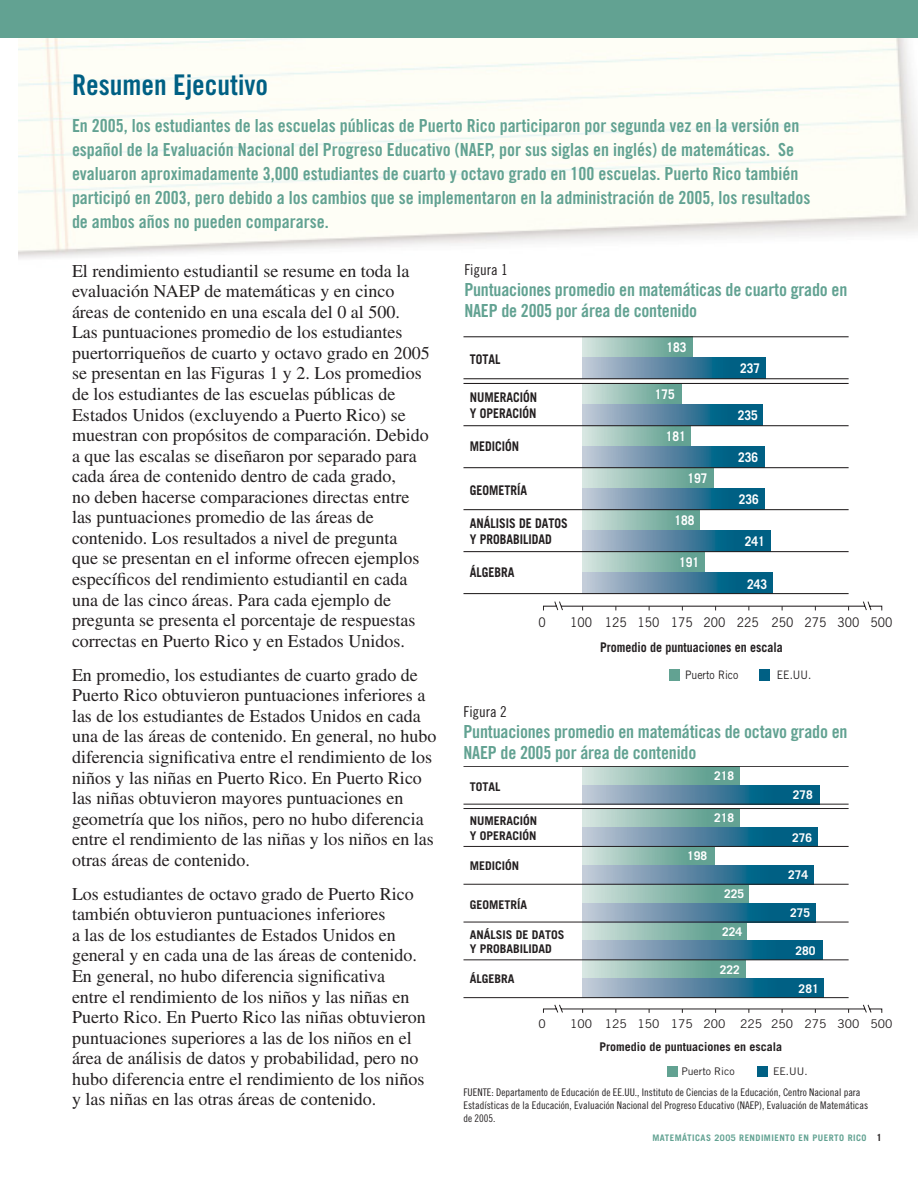
<style>
.page{position:relative;width:918px;height:1188px;background:#fff}
.page>*{position:absolute;margin:0;border:0;box-sizing:border-box;transform-origin:0 0}
.t1{font:28.5px "Trade Gothic Bold Cond Twenty";color:#006084}
.t2{font:18px/20.5px "Times LT Std";color:#231f20}
.t3{font:18px/24px "Trade Gothic Bold Cond Twenty";color:#62a292}
.t4{font:15px "Trade Gothic Cond Eighteen";color:#231f20}
.t5{font:700 13.35px/16px "Trade Gothic LT Std";color:#231f20;scale:.9 1}
.t6{font:700 13.35px "Trade Gothic LT Std";color:#fff;scale:.9 1}
.t7{font:13.35px "Trade Gothic LT Std";color:#231f20;scale:.9 1}
.t8{font:700 12px/14.4px "Trade Gothic LT Std";color:#231f20}
.t9{font:700 12px "Trade Gothic LT Std";color:#fff}
.t10{font:12px "Trade Gothic LT Std";color:#231f20}
.t11{font:11.7px "Trade Gothic LT Std";color:#231f20;scale:.9 1}
.t12{font:10.5px/12.6px "Trade Gothic Cond Eighteen";color:#231f20}
.t13{font:10.5px "Trade Gothic LT Std";color:#231f20}
.t14{font:700 9px "Trade Gothic LT Std";letter-spacing:.05em;color:#62a292}
.s1{font-size:9.75px;color:#231f20}
</style>
<div class="page">
<img style="left:18px;top:37px;width:900px;height:356px">
<div style="left:583px;top:552px;width:121px;height:21px;background:linear-gradient(to right,#d3e3de,#549988)"></div>
<svg style="left:583px;top:573px;width:190px;height:20px;background:#5187a3"></svg>
<div style="left:583px;top:510px;width:116px;height:21px;background:linear-gradient(to right,#d3e3de,#559a89)"></div>
<svg style="left:583px;top:531px;width:187px;height:20px;background:#5086a3"></svg>
<div style="left:583px;top:468px;width:130px;height:21px;background:linear-gradient(to right,#d3e3de,#559a89)"></div>
<svg style="left:583px;top:489px;width:181px;height:20px;background:#5187a3"></svg>
<div style="left:583px;top:426px;width:108px;height:21px;background:linear-gradient(to right,#d4e4de,#559a89)"></div>
<svg style="left:583px;top:447px;width:181px;height:20px;background:#5187a3"></svg>
<div style="left:583px;top:384px;width:99px;height:21px;background:linear-gradient(to right,#d5e4df,#549988)"></div>
<svg style="left:583px;top:405px;width:180px;height:20px;background:#5086a3"></svg>
<div style="left:583px;top:337px;width:110px;height:21px;background:linear-gradient(to right,#d3e3de,#559a89)"></div>
<svg style="left:583px;top:358px;width:183px;height:20px;background:#5086a3"></svg>
<svg style="left:543px;top:601px;width:340px;height:10px"></svg>
<hr style="left:463px;top:337px;width:386px;height:1px;background:#231f20">
<hr style="left:463px;top:378px;width:386px;height:1px;background:#231f20">
<hr style="left:463px;top:383px;width:386px;height:1px;background:#231f20">
<hr style="left:463px;top:425px;width:386px;height:1px;background:#231f20">
<hr style="left:463px;top:467px;width:386px;height:1px;background:#231f20">
<hr style="left:463px;top:509px;width:386px;height:1px;background:#231f20">
<hr style="left:463px;top:551px;width:386px;height:1px;background:#231f20">
<hr style="left:463px;top:593px;width:386px;height:1px;background:#231f20">
<div style="left:669px;top:669px;width:11px;height:11px;background:#62a292"></div>
<div style="left:759px;top:669px;width:10px;height:11px;background:#006084"></div>
<div style="left:0;top:0;width:918px;height:37px;background:#62a292"></div>
<svg style="left:583px;top:961px;width:162px;height:18px;background:#8ebab0"></svg>
<svg style="left:583px;top:979px;width:240px;height:18px;background:#5187a3"></svg>
<svg style="left:583px;top:923px;width:164px;height:18px;background:#8eb9b0"></svg>
<svg style="left:583px;top:941px;width:239px;height:19px;background:#4f839e"></svg>
<svg style="left:583px;top:885px;width:166px;height:18px;background:#90bcb0"></svg>
<svg style="left:583px;top:903px;width:233px;height:19px;background:#4f84a0"></svg>
<svg style="left:583px;top:847px;width:131px;height:18px;background:#90bcb1"></svg>
<svg style="left:583px;top:865px;width:230px;height:19px;background:#5085a1"></svg>
<svg style="left:583px;top:809px;width:157px;height:19px;background:#8fbab0"></svg>
<svg style="left:583px;top:828px;width:234px;height:18px;background:#5086a2"></svg>
<svg style="left:583px;top:767px;width:157px;height:18px;background:#8fbcb0"></svg>
<svg style="left:583px;top:785px;width:236px;height:19px;background:#4f84a0"></svg>
<svg style="left:543px;top:1004px;width:340px;height:9px"></svg>
<hr style="left:464px;top:766px;width:385px;height:1px;background:#231f20">
<hr style="left:464px;top:804px;width:385px;height:1px;background:#231f20">
<hr style="left:464px;top:808px;width:385px;height:1px;background:#231f20">
<hr style="left:464px;top:846px;width:385px;height:1px;background:#231f20">
<hr style="left:464px;top:884px;width:385px;height:1px;background:#231f20">
<hr style="left:464px;top:922px;width:385px;height:1px;background:#231f20">
<hr style="left:464px;top:960px;width:385px;height:1px;background:#231f20">
<hr style="left:464px;top:997px;width:385px;height:1px;background:#231f20">
<div style="left:667px;top:1067px;width:10px;height:10px;background:#62a292"></div>
<div style="left:757px;top:1067px;width:10px;height:10px;background:#006084"></div>
<h1 class="t1" style="left:72px;top:74px;width:198px">Resumen Ejecutivo</h1>
<p class="t3" style="left:72px;top:115px;width:740px">En 2005, los estudiantes de las escuelas públicas de Puerto Rico participaron por segunda vez en la versión en español de la Evaluación Nacional del Progreso Educativo (NAEP, por sus siglas en inglés) de matemáticas. Se evaluaron aproximadamente 3,000 estudiantes de cuarto y octavo grado en 100 escuelas. Puerto Rico también participó en 2003, pero debido a los cambios que se implementaron en la administración de 2005, los resultados de ambos años no pueden compararse.</p>
<p class="t2" style="left:72px;top:262px;width:359px">El rendimiento estudiantil se resume en toda la evaluación NAEP de matemáticas y en cinco áreas de contenido en una escala del 0 al 500.<br>Las puntuaciones promedio de los estudiantes puertorriqueños de cuarto y octavo grado en 2005 se presentan en las Figuras 1 y 2. Los promedios de los estudiantes de las escuelas públicas de Estados Unidos (excluyendo a Puerto Rico) se muestran con propósitos de comparación. Debido a que las escalas se diseñaron por separado para cada área de contenido dentro de cada grado,<br>no deben hacerse comparaciones directas entre las puntuaciones promedio de las áreas de contenido. Los resultados a nivel de pregunta<br>que se presentan en el informe ofrecen ejemplos específicos del rendimiento estudiantil en cada una de las cinco áreas. Para cada ejemplo de pregunta se presenta el porcentaje de respuestas correctas en Puerto Rico y en Estados Unidos.</p>
<p class="t2" style="left:72px;top:666px;width:366px">En promedio, los estudiantes de cuarto grado de Puerto Rico obtuvieron puntuaciones inferiores a las de los estudiantes de Estados Unidos en cada una de las áreas de contenido. En general, no hubo diferencia significativa entre el rendimiento de los niños y las niñas en Puerto Rico. En Puerto Rico las niñas obtuvieron mayores puntuaciones en geometría que los niños, pero no hubo diferencia entre el rendimiento de las niñas y los niños en las otras áreas de contenido.</p>
<p class="t2" style="left:72px;top:885px;width:355px">Los estudiantes de octavo grado de Puerto Rico también obtuvieron puntuaciones inferiores<br>a las de los estudiantes de Estados Unidos en general y en cada una de las áreas de contenido.<br>En general, no hubo diferencia significativa<br>entre el rendimiento de los niños y las niñas en Puerto Rico. En Puerto Rico las niñas obtuvieron puntuaciones superiores a las de los niños en el área de análisis de datos y probabilidad, pero no hubo diferencia entre el rendimiento de los niños y las niñas en las otras áreas de contenido.</p>
<p class="t4" style="left:464px;top:264px;width:45px">Figura 1</p>
<p class="t3" style="left:464px;top:281px;width:385px;line-height:21px">Puntuaciones promedio en matemáticas de cuarto grado en<br>NAEP de 2005 por área de contenido</p>
<p class="t5" style="left:470px;top:353px;width:36px">TOTAL</p>
<p class="t5" style="left:470px;top:391px;width:76px">NUMERACIÓN<br>Y OPERACIÓN</p>
<p class="t5" style="left:470px;top:440px;width:56px">MEDICIÓN</p>
<p class="t5" style="left:470px;top:484px;width:65px">GEOMETRÍA</p>
<p class="t5" style="left:470px;top:517px;width:110px">ANÁLISIS DE DATOS<br>Y PROBABILIDAD</p>
<p class="t5" style="left:470px;top:566px;width:51px">ÁLGEBRA</p>
<p class="t6" style="left:667px;top:342px;width:24px">183</p>
<p class="t6" style="left:655px;top:390px;width:24px">175</p>
<p class="t6" style="left:666px;top:431px;width:24px">181</p>
<p class="t6" style="left:688px;top:473px;width:24px">197</p>
<p class="t6" style="left:675px;top:515px;width:24px">188</p>
<p class="t6" style="left:679px;top:558px;width:24px">191</p>
<p class="t6" style="left:740px;top:364px;width:24px">237</p>
<p class="t6" style="left:738px;top:411px;width:24px">235</p>
<p class="t6" style="left:738px;top:453px;width:24px">236</p>
<p class="t6" style="left:739px;top:495px;width:24px">236</p>
<p class="t6" style="left:745px;top:537px;width:24px">241</p>
<p class="t6" style="left:747px;top:579px;width:24px">243</p>
<p class="t7" style="left:538px;top:618px;width:10px">0</p>
<p class="t7" style="left:570px;top:618px;width:360px">100 125 150 175 200 225 250 275 300 500</p>
<p class="t5" style="left:600px;top:640px;width:204px">Promedio de puntuaciones en escala</p>
<p class="t11" style="left:685px;top:670px;width:61px">Puerto Rico</p>
<p class="t11" style="left:777px;top:670px;width:40px">EE.UU.</p>
<p class="t4" style="left:464px;top:706px;width:45px">Figura 2</p>
<p class="t3" style="left:464px;top:722px;width:386px;line-height:21px">Puntuaciones promedio en matemáticas de octavo grado en<br>NAEP de 2005 por área de contenido</p>
<p class="t9" style="left:714px;top:771px;width:22px">218</p>
<p class="t8" style="left:470px;top:781px;width:32px">TOTAL</p>
<p class="t8" style="left:470px;top:815px;width:69px">NUMERACIÓN<br>Y OPERACIÓN</p>
<p class="t8" style="left:470px;top:860px;width:51px">MEDICIÓN</p>
<p class="t8" style="left:470px;top:899px;width:59px">GEOMETRÍA</p>
<p class="t8" style="left:470px;top:929px;width:96px">ANÁLSIS DE DATOS<br>Y PROBABILIDAD</p>
<p class="t8" style="left:470px;top:973px;width:46px">ÁLGEBRA</p>
<p class="t10" style="left:538px;top:1019px;width:9px">0</p>
<p class="t10" style="left:570px;top:1019px;width:324px">100 125 150 175 200 225 250 275 300 500</p>
<p class="t13" style="left:681px;top:1068px;width:55px">Puerto Rico</p>
<p class="t13" style="left:773px;top:1068px;width:36px">EE.UU.</p>
<p class="t9" style="left:793px;top:791px;width:22px">278</p>
<p class="t9" style="left:714px;top:814px;width:22px">218</p>
<p class="t9" style="left:792px;top:833px;width:22px">276</p>
<p class="t9" style="left:687px;top:851px;width:22px">198</p>
<p class="t9" style="left:788px;top:871px;width:22px">274</p>
<p class="t9" style="left:724px;top:889px;width:22px">225</p>
<p class="t9" style="left:790px;top:909px;width:22px">275</p>
<p class="t9" style="left:722px;top:927px;width:22px">224</p>
<p class="t9" style="left:795px;top:947px;width:22px">280</p>
<p class="t9" style="left:720px;top:965px;width:22px">222</p>
<p class="t9" style="left:799px;top:985px;width:22px">281</p>
<p class="t8" style="left:599px;top:1041px;width:184px">Promedio de puntuaciones en escala</p>
<p class="t12" style="left:464px;top:1087px;width:406px">FUENTE: Departamento de Educación de EE.UU., Instituto de Ciencias de la Educación, Centro Nacional para<br>Estadísticas de la Educación, Evaluación Nacional del Progreso Educativo (NAEP), Evaluación de Matemáticas de 2005.</p>
<p class="t14" style="left:653px;top:1135px;width:231px">MATEMÁTICAS 2005 RENDIMIENTO EN PUERTO RICO <span class="s1">1</span></p>
</div>
